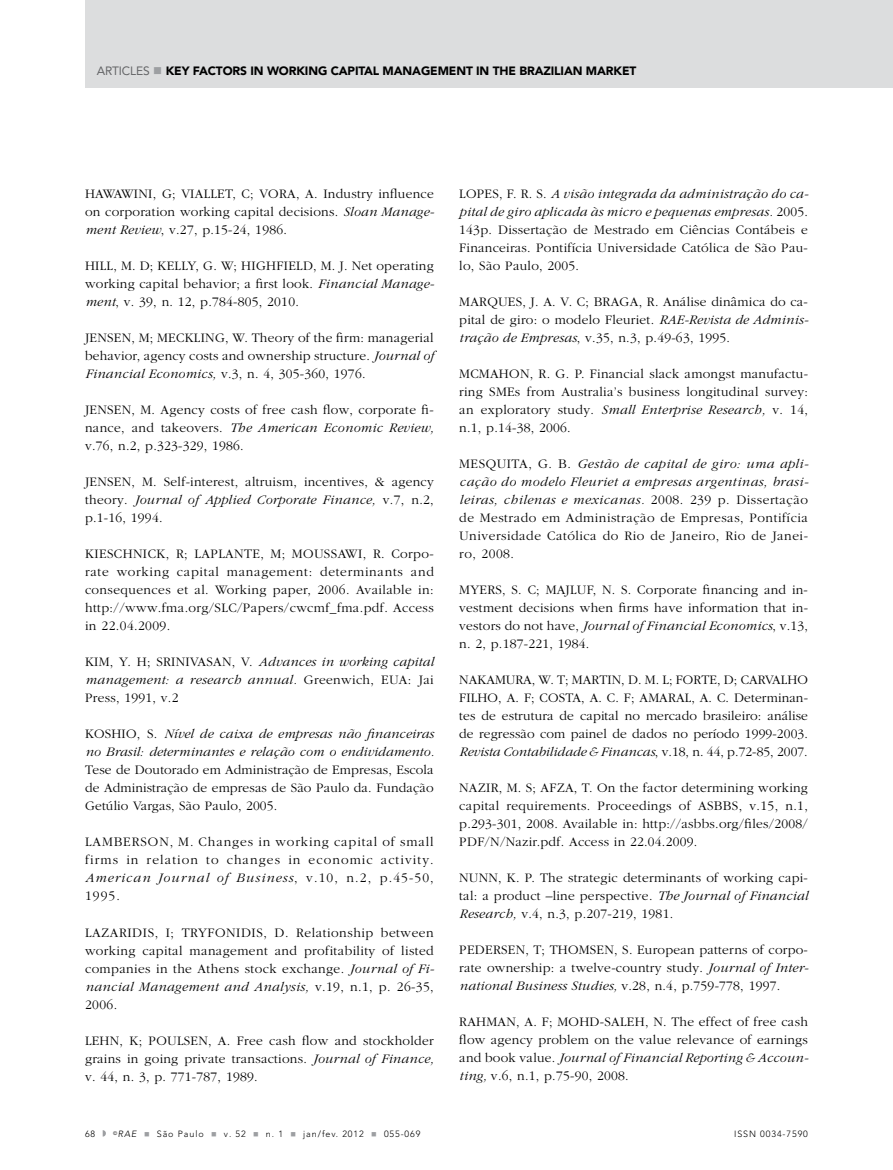
<style>
.page{position:relative;width:893px;height:1170px;background:#fff}
.page>*{position:absolute;margin:0;border:0;box-sizing:border-box;transform-origin:0 0}
.t1{font:300 13.5px/18px "Garamond";letter-spacing:.02em;color:#000;text-align:justify}
.t2{font:italic 300 13.5px/18px "Garamond";letter-spacing:.01em;color:#000}
.t3{font:900 12px "Avenir LT Std";letter-spacing:-.01em;color:#000}
.t4{font:300 9px "Avenir LT Std";letter-spacing:.1em;color:#000}
.s1{font-weight:400;color:#636466}
.s2{color:#9d9fa2}
.s3{font-style:italic}
.s4{font-style:normal}
</style>
<div class="page">
<div style="left:85px;top:0;width:808px;height:87px;background:#dcddde"></div>
<svg style="left:103px;top:1130px;width:3px;height:6px"></svg>
<p class="t3" style="left:97px;top:64px;width:541px"><span class="s1">ARTICLES</span> <span class="s2">■</span> KEY FACTORS IN WORKING CAPITAL MANAGEMENT IN THE BRAZILIAN MARKET</p>
<p class="t1" style="left:85px;top:185px;width:351px">HAWAWINI, G; VIALLET, C; VORA, A. Industry influence on corporation working capital decisions. <span class="s3">Sloan Manage&shy;ment Review</span>, v.27, p.15-24, 1986.</p>
<p class="t1" style="left:85px;top:257px;width:351px">HILL , M. D; KELLY, G. W; HIGHFIELD, M. J. Net operating working capital behavior; a first look. <span class="s3">Financial Manage&shy;ment</span>, v. 39, n. 12, p.784-805, 2010.</p>
<p class="t1" style="left:85px;top:329px;width:350px">JENSEN, M; MECKLING, W. Theory of the firm: managerial behavior, agency costs and ownership structure. <span class="s3">Journal of Financial Economics,</span> v.3, n. 4, 305-360, 1976.</p>
<p class="t1" style="left:85px;top:401px;width:350px">JENSEN, M. Agency costs of free cash flow, corporate fi&shy;nance, and takeovers. <span class="s3">The American Economic Review, </span>v.76, n.2, p.323-329, 1986.</p>
<p class="t1" style="left:85px;top:473px;width:350px">JENSEN, M. Self-interest, altruism, incentives, &amp; agency theory. <span class="s3">Journal of Applied Corporate Finance,</span> v.7, n.2, p.1-16, 1994.</p>
<p class="t1" style="left:85px;top:545px;width:350px">KIESCHNICK, R; LAPLANTE, M; MOUSSAWI, R. Corpo&shy;rate working capital management: determinants and consequences et al. Working paper, 2006. Available in: http://www.fma.org/SLC/Papers/cwcmf_fma.pdf. Access in 22.04.2009.</p>
<p class="t1" style="left:85px;top:653px;width:350px">KIM, Y. H; SRINIVASAN, V. <span class="s3">Advances in working capital management: a research annual.</span> Greenwich, EUA: Jai Press, 1991, v.2</p>
<p class="t2" style="left:85px;top:725px;width:350px"><span class="s4">KOSHIO, S.</span> Nível de caixa de empresas não financeiras no Brasil: determinantes e relação com o endividamento.</p>
<p class="t1" style="left:85px;top:761px;width:350px">Tese de Doutorado em Administração de Empresas, Escola de Administração de empresas de São Paulo da. Fundação Getúlio Vargas, São Paulo, 2005.</p>
<p class="t1" style="left:85px;top:833px;width:350px">LAMBERSON, M. Changes in working capital of small firms in relation to changes in economic activity.<br><span class="s3">American Journal of Business</span>, v.10, n.2, p.45-50, 1995.</p>
<p class="t1" style="left:85px;top:923px;width:351px">LAZARIDIS, I; TRYFONIDIS, D. Relationship between working capital management and profitability of listed companies in the Athens stock exchange. <span class="s3">Journal of Fi&shy;nancial Management and Analysis,</span> v.19, n.1, p. 26-35, 2006.</p>
<p class="t1" style="left:85px;top:1031px;width:350px">LEHN, K; POULSEN, A. Free cash flow and stockholder grains in going private transactions. <span class="s3">Journal of Finance, </span>v. 44, n. 3, p. 771-787, 1989.</p>
<p class="t1" style="left:459px;top:185px;width:351px">LOPES, F. R. S. <span class="s3">A visão integrada da administração do ca&shy;pital de giro aplicada às micro e pequenas empresas.</span> 2005.<br>143p. Dissertação de Mestrado em Ciências Contábeis e Financeiras. Pontifícia Universidade Católica de São Pau&shy;lo, São Paulo, 2005.</p>
<p class="t1" style="left:459px;top:293px;width:351px">MARQUES, J. A. V. C; BRAGA, R. Análise dinâmica do ca&shy;pital de giro: o modelo Fleuriet. <span class="s3">RAE-Revista de Adminis&shy;tração de Empresas</span>, v.35, n.3, p.49-63, 1995.</p>
<p class="t1" style="left:459px;top:365px;width:350px">MCMAHON, R. G. P. Financial slack amongst manufactu&shy;ring SMEs from Australia’s business longitudinal survey: an exploratory study. <span class="s3">Small Enterprise Research,</span> v. 14, n.1, p.14-38, 2006.</p>
<p class="t1" style="left:459px;top:455px;width:351px">MESQUITA, G. B. <span class="s3">Gestão de capital de giro: uma apli&shy;cação do modelo Fleuriet a empresas argentinas, brasi&shy;leiras, chilenas e mexicanas.</span> 2008. 239 p. Dissertação de Mestrado em Administração de Empresas, Pontifícia Universidade Católica do Rio de Janeiro, Rio de Janei&shy;ro, 2008.</p>
<p class="t1" style="left:459px;top:581px;width:350px">MYERS, S. C; MAJLUF, N. S. Corporate financing and in&shy;vestment decisions when firms have information that in&shy;vestors do not have, <span class="s3">Journal of Financial Economics</span>, v.13, n. 2, p.187-221, 1984.</p>
<p class="t1" style="left:459px;top:671px;width:350px">NAKAMURA, W. T; MARTIN, D. M. L; FORTE, D; CARVALHO FILHO, A. F; COSTA, A. C. F; AMARAL, A. C. Determinan&shy;tes de estrutura de capital no mercado brasileiro: análise de regressão com painel de dados no período 1999-2003.<br><span class="s3">Revista Contabilidade &amp; Financas</span>, v.18, n. 44, p.72-85, 2007.</p>
<p class="t1" style="left:459px;top:779px;width:350px">NAZIR, M. S; AFZA, T. On the factor determining working capital requirements. Proceedings of ASBBS, v.15, n.1, p.293-301, 2008. Available in: http://asbbs.org/files/2008/ PDF/N/Nazir.pdf. Access in 22.04.2009.</p>
<p class="t1" style="left:459px;top:869px;width:350px">NUNN, K. P. The strategic determinants of working capi&shy;tal: a product –line perspective. <span class="s3">The Journal of Financial Research,</span> v.4, n.3, p.207-219, 1981.</p>
<p class="t1" style="left:459px;top:941px;width:351px">PEDERSEN, T; THOMSEN, S. European patterns of corpo&shy;rate ownership: a twelve-country study. <span class="s3">Journal of Inter&shy;national Business Studies,</span> v.28, n.4, p.759-778, 1997.</p>
<p class="t1" style="left:459px;top:1013px;width:351px">RAHMAN, A. F; MOHD-SALEH, N. The effect of free cash flow agency problem on the value relevance of earnings and book value. <span class="s3">Journal of Financial Reporting &amp; Accoun&shy;ting,</span> v.6, n.1, p.75-90, 2008.</p>
<p class="t4" style="left:85px;top:1128px;width:12px">68</p>
<p class="t4" style="left:113px;top:1128px;width:309px"><sup>©</sup><span class="s3">RAE</span> <span class="s2">■</span> São Paulo <span class="s2">■</span> v. 52 <span class="s2">■</span> n. 1 <span class="s2">■</span> jan/fev. 2012 <span class="s2">■</span> 055-069</p>
<p class="t4" style="left:734px;top:1128px;width:75px">ISSN 0034-7590</p>
</div>
